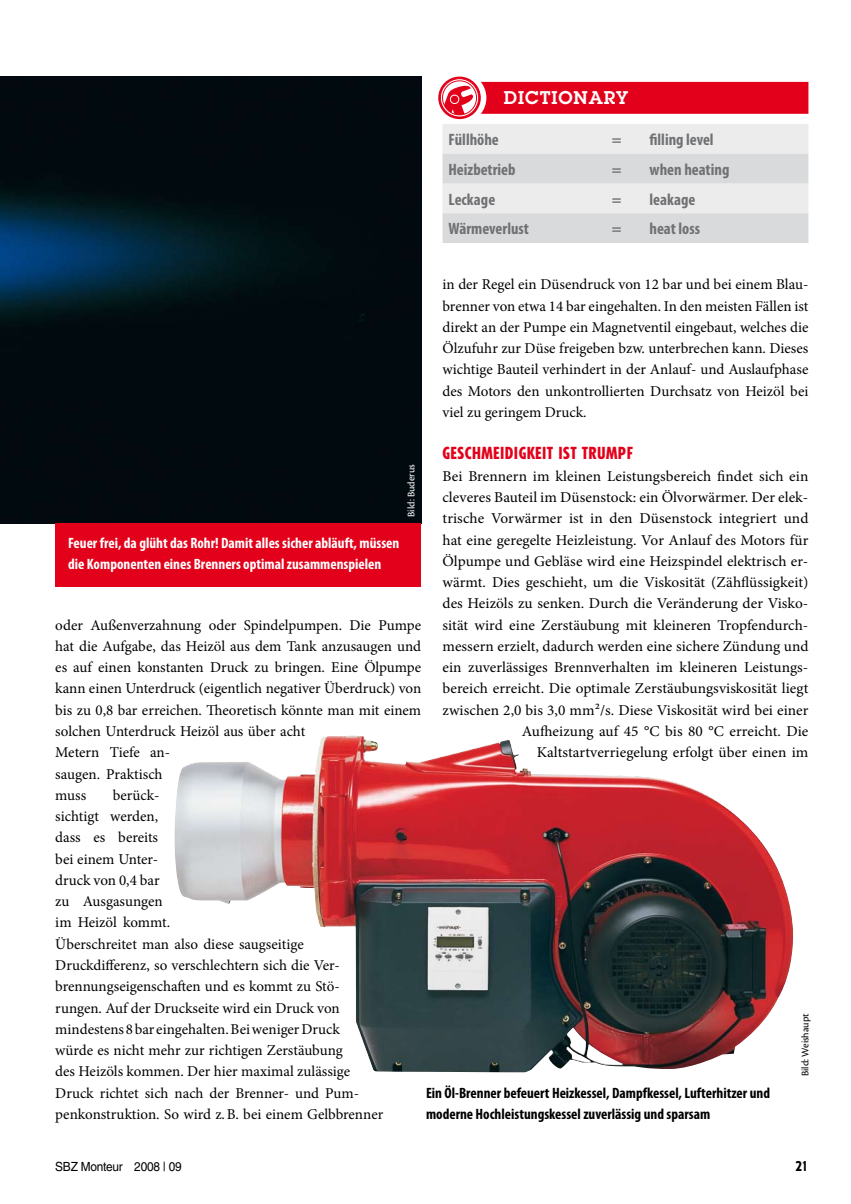
<style>
.page{position:relative;width:851px;height:1204px;background:#fff}
.page>*{position:absolute;margin:0;border:0;box-sizing:border-box;transform-origin:0 0}
.t1{font:600 18px "Lubalin Graph Std";letter-spacing:.05em;color:#fff}
.t2{font:700 condensed 16.5px "Myriad Pro";color:#707173}
.t3{font:800 condensed 16.5px "Tempo Std";letter-spacing:.03em;color:#e2001a}
.t4{font:15px/21.3px "Minion Pro";color:#000}
.t5{font:700 condensed 15px/21.3px "Myriad Pro";color:#000}
.t6{font:700 condensed 15px/21px "Myriad Pro";color:#fff}
.t7{font:800 condensed 13.5px "Tempo Std";color:#000}
.t8{font:12.6px "Helvetica LT Std";letter-spacing:-.02em;color:#000;scale:.94 1}
.t9{font:10.5px "Cronos Pro";letter-spacing:-.005em;color:#000}
.t10{font:10.5px "Cronos Pro";color:#fff}
</style>
<div class="page">
<img style="left:0;top:77px;width:421px;height:446px">
<img style="left:174px;top:735px;width:620px;height:337px">
<svg style="left:439px;top:78px;width:40px;height:40px"></svg>
<div style="left:438px;top:77px;width:42px;height:42px;border:3px solid #e2001a;border-radius:50%"></div>
<svg style="left:440px;top:79px;width:38px;height:38px"></svg>
<div style="left:440px;top:79px;width:38px;height:38px;border:1px solid #e2001a;border-radius:50%"></div>
<svg style="left:442px;top:85px;width:32px;height:30px"></svg>
<div style="left:442px;top:80px;width:35px;height:35px;border:1px solid #e2001a;border-radius:50%"></div>
<div style="left:480px;top:82px;width:328px;height:32px;background:#e2001a"></div>
<svg style="left:442px;top:124px;width:366px;height:119px;background:#e2e3e4"></svg>
<div style="left:55px;top:523px;width:366px;height:64px;background:#e2001a"></div>
<p class="t1" style="left:504px;top:86px;width:126px">DICTIONARY</p>
<p class="t2" style="left:448px;top:129px;width:52px">Füllhöhe</p>
<p class="t2" style="left:611px;top:129px;width:11px">=</p>
<p class="t2" style="left:649px;top:129px;width:66px">filling level</p>
<p class="t2" style="left:448px;top:159px;width:69px">Heizbetrieb</p>
<p class="t2" style="left:611px;top:159px;width:11px">=</p>
<p class="t2" style="left:649px;top:159px;width:81px">when heating</p>
<p class="t2" style="left:448px;top:189px;width:48px">Leckage</p>
<p class="t2" style="left:611px;top:189px;width:11px">=</p>
<p class="t2" style="left:649px;top:189px;width:47px">leakage</p>
<p class="t2" style="left:448px;top:218px;width:82px">Wärmeverlust</p>
<p class="t2" style="left:611px;top:218px;width:11px">=</p>
<p class="t2" style="left:649px;top:218px;width:52px">heat loss</p>
<p class="t4" style="left:442px;top:274px;width:367px;text-align:justify">in der Regel ein Düsendruck von 12 bar und bei einem Blau&shy;brenner von etwa 14 bar eingehalten. In den meisten Fällen ist direkt an der Pumpe ein Magnetventil eingebaut, welches die Ölzufuhr zur Düse freigeben bzw. unterbrechen kann. Dieses wichtige Bauteil verhindert in der Anlauf- und Auslaufphase des Motors den unkontrollierten Durchsatz von Heizöl bei viel zu geringem Druck.</p>
<p class="t3" style="left:442px;top:443px;width:191px">GESCHMEIDIGKEIT IST TRUMPF</p>
<p class="t4" style="left:442px;top:465px;width:367px;text-align:right">Bei Brennern im kleinen Leistungsbereich findet sich ein cleveres Bauteil im Düsenstock: ein Ölvorwärmer. Der elek&shy;trische Vorwärmer ist in den Düsenstock integriert und hat eine geregelte Heizleistung. Vor Anlauf des Motors für Ölpumpe und Gebläse wird eine Heizspindel elektrisch er&shy;wärmt. Dies geschieht, um die Viskosität (Zähflüssigkeit) des Heizöls zu senken. Durch die Veränderung der Visko&shy;sität wird eine Zerstäubung mit kleineren Tropfendurch&shy;messern erzielt, dadurch werden eine sichere Zündung und ein zuverlässiges Brennverhalten im kleineren Leistungs&shy;bereich erreicht. Die optimale Zerstäubungsviskosität liegt zwischen 2,0 bis 3,0 mm²/s. Diese Viskosität wird bei einer Aufheizung auf 45 °C bis 80 °C erreicht. Die Kaltstartverriegelung erfolgt über einen im</p>
<p class="t10" style="left:405px;top:517px;width:54px;rotate:-90deg">Bild: Buderus</p>
<p class="t6" style="left:68px;top:532px;width:333px">Feuer frei, da glüht das Rohr! Damit alles sicher abläuft, müssen die Komponenten eines Brenners optimal zusammenspielen</p>
<p class="t4" style="left:55px;top:614px;width:367px">oder Außenverzahnung oder Spindelpumpen. Die Pumpe hat die Aufgabe, das Heizöl aus dem Tank anzusaugen und es auf einen konstanten Druck zu bringen. Eine Ölpumpe kann einen Unterdruck (eigentlich negativer Überdruck) von bis zu 0,8 bar erreichen. Theoretisch könnte man mit einem solchen Unterdruck Heizöl aus über acht<br>Metern Tiefe an-<br>saugen. Praktisch<br>muss</p>
<p class="t4" style="left:55px;top:784px;width:329px;text-indent:57px">berück-<br>sichtigt werden,<br>dass es bereits<br>bei einem Unter-<br>druck von 0,4 bar<br>zu Ausgasungen<br>im Heizöl kommt.<br>Überschreitet man also diese saugseitige<br>Druckdifferenz, so verschlechtern sich die Ver&shy;brennungseigenschaften und es kommt zu Stö&shy;rungen. Auf der Druckseite wird ein Druck von mindestens 8 bar eingehalten. Bei weniger Druck<br>würde es nicht mehr zur richtigen Zerstäubung<br>des Heizöls kommen. Der hier maximal zulässige<br>Druck richtet sich nach der Brenner- und Pum&shy;penkonstruktion. So wird z.B. bei einem Gelbbrenner</p>
<p class="t9" style="left:799px;top:1076px;width:64px;rotate:-90deg">Bild: Weishaupt</p>
<p class="t5" style="left:426px;top:1081px;width:345px">Ein Öl-Brenner befeuert Heizkessel, Dampfkessel, Lufterhitzer und moderne Hochleistungskessel zuverlässig und sparsam</p>
<p class="t8" style="left:55px;top:1158px;width:136px">SBZ Monteur 2008 | 09</p>
<p class="t7" style="left:795px;top:1157px;width:14px">21</p>
</div>
